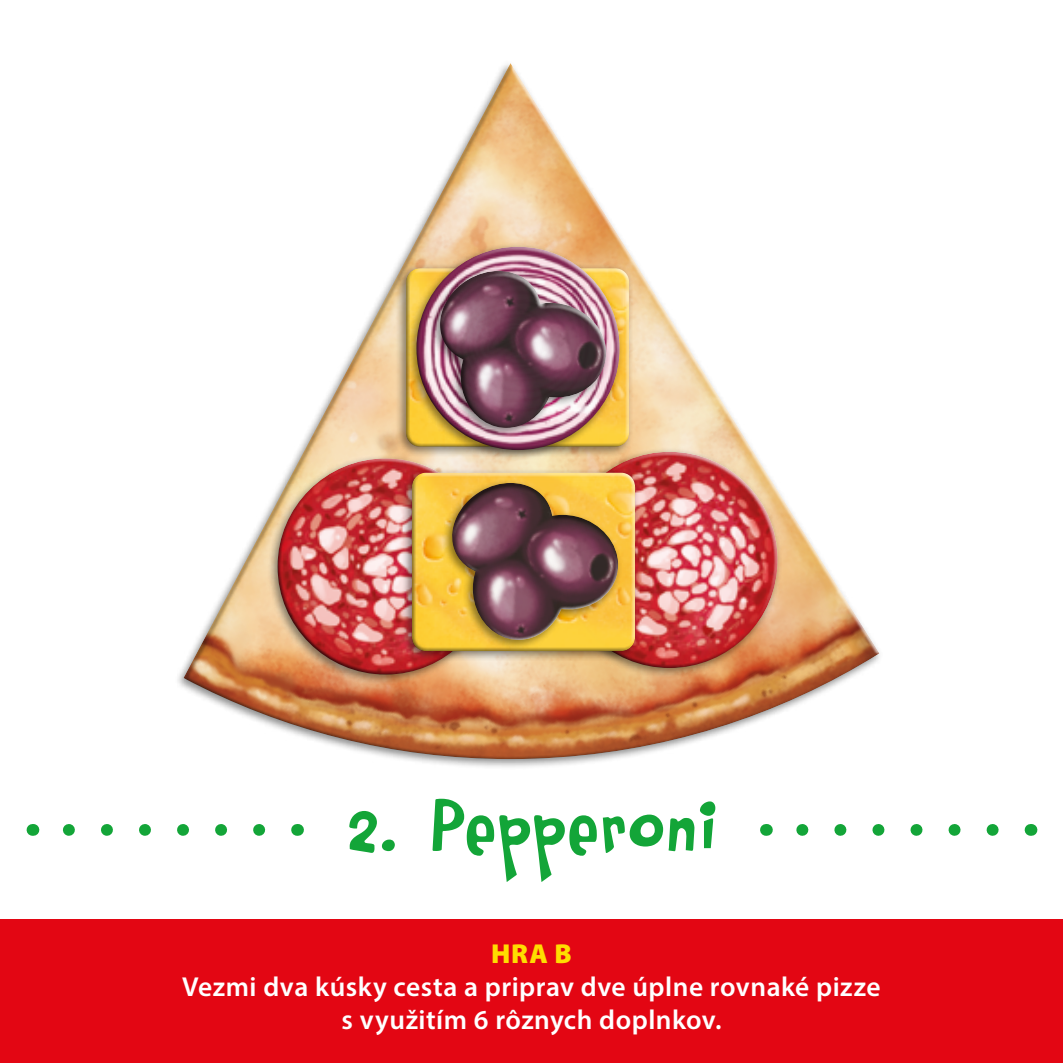
<style>
.page{position:relative;width:1063px;height:1063px;background:#fff}
.page>*{position:absolute;margin:0;border:0;box-sizing:border-box;transform-origin:0 0}
.t1{font:77.25px "Rumpelstiltskin";letter-spacing:.015em;color:#13a538}
.t2{font:600 27.5px/33px "Myriad Pro";letter-spacing:.015em;color:#fff;text-align:center}
.t3{font:900 27.5px "Myriad Pro";color:#fd0}
</style>
<div class="page">
<div style="left:0;top:920px;width:1063px;height:143px;background:#e30613"></div>
<svg style="left:177px;top:63px;width:703px;height:704px"></svg>
<div style="left:267px;top:454px;width:231px;height:231px;background:#000;opacity:.45"></div>
<div style="left:310px;top:458px;width:186px;height:188px;background:#fff;opacity:.75"></div>
<div style="left:274px;top:472px;width:207px;height:206px;background:#000;opacity:.63"></div>
<div style="left:551px;top:447px;width:231px;height:231px;background:#000;opacity:.45"></div>
<div style="left:593px;top:451px;width:187px;height:188px;background:#fff;opacity:.75"></div>
<div style="left:557px;top:465px;width:207px;height:206px;background:#000;opacity:.63"></div>
<div style="left:401px;top:468px;width:239px;height:194px;background:#000;opacity:.45"></div>
<div style="left:412px;top:473px;width:223px;height:179px;background:#000;opacity:.63"></div>
<div style="left:395px;top:263px;width:239px;height:195px;background:#000;opacity:.45"></div>
<div style="left:406px;top:269px;width:223px;height:178px;background:#000;opacity:.63"></div>
<img style="left:429px;top:469px;width:206px;height:194px">
<div style="left:406px;top:242px;width:218px;height:219px;background:#000;opacity:.45"></div>
<div style="left:446px;top:242px;width:177px;height:181px;background:#fff;opacity:.75"></div>
<img style="left:417px;top:258px;width:206px;height:193px">
<svg style="left:62px;top:824px;width:197px;height:12px"></svg>
<svg style="left:297px;top:824px;width:1px;height:12px"></svg>
<svg style="left:32px;top:824px;width:1px;height:12px"></svg>
<svg style="left:796px;top:824px;width:197px;height:12px"></svg>
<svg style="left:1031px;top:824px;width:1px;height:12px"></svg>
<svg style="left:766px;top:824px;width:1px;height:12px"></svg>
<h1 class="t1" style="left:346px;top:776px;width:372px">2. Pepperoni</h1>
<p class="t3" style="left:491px;top:936px;width:82px">HRA B</p>
<p class="t2" style="left:182px;top:970px;width:700px">Vezmi dva kúsky cesta a priprav dve úplne rovnaké pizze s využitím 6 rôznych doplnkov.</p>
</div>
